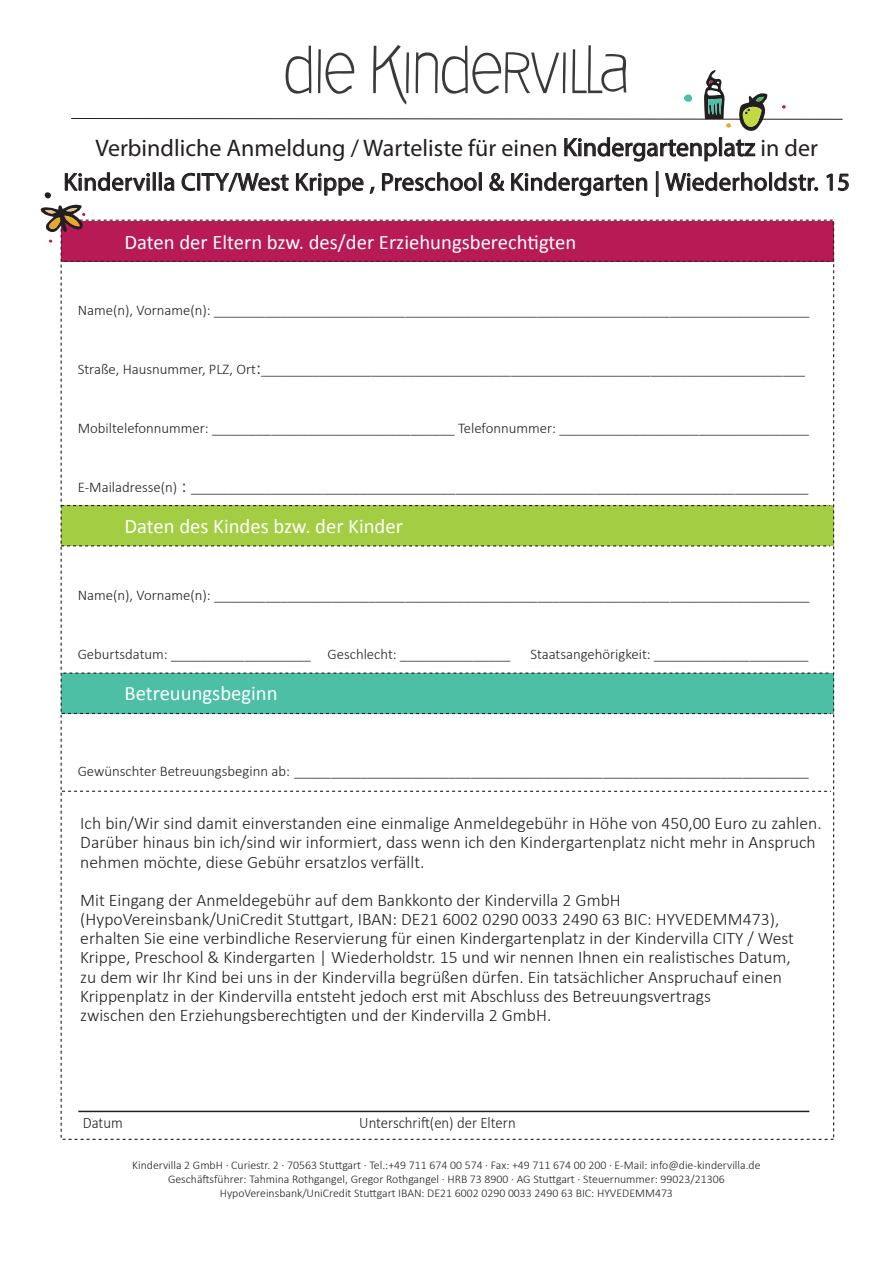
<style>
.page{position:relative;width:893px;height:1263px;background:#fff}
.page>*{position:absolute;margin:0;border:0;box-sizing:border-box;transform-origin:0 0}
.t1{font:24.75px "Myriad Pro";letter-spacing:.01em;color:#231f20}
.t2{font:24px "Myriad Pro";color:#231f20}
.t3{font:20.7px "Calibri";color:#fff}
.t4{font:300 17.7px/19.2px "Calibri";color:#231f20}
.t5{font:300 16.05px "Calibri";color:#231f20;scale:.92 1}
.t6{font:300 14.7px "Calibri";color:#231f20}
.t7{font:300 11.85px/14.1px "Calibri";color:#231f20;text-align:center}
.s1{font-size:25.5px}
.s2{font-size:19.35px}
</style>
<div class="page">
<div style="left:61px;top:673px;width:772px;height:40px;background:#4cbfa4"></div>
<div style="left:61px;top:506px;width:773px;height:40px;background:#a3cd42"></div>
<div style="left:61px;top:221px;width:773px;height:40px;background:#b81a56"></div>
<hr style="left:78px;top:1111px;width:731px;height:1px;background:#231f20">
<svg style="left:65px;top:261px;width:765px;height:1px"></svg>
<svg style="left:63px;top:672px;width:766px;height:2px"></svg>
<svg style="left:62px;top:713px;width:769px;height:1px"></svg>
<svg style="left:61px;top:505px;width:769px;height:1px"></svg>
<svg style="left:61px;top:545px;width:769px;height:1px"></svg>
<svg style="left:62px;top:791px;width:769px;height:1px"></svg>
<svg style="left:40px;top:45px;width:809px;height:187px"></svg>
<h2 class="t2" style="left:95px;top:133px;width:724px">Verbindliche Anmeldung / Warteliste für einen <span class="s1">Kindergartenplatz</span> in der</h2>
<h1 class="t1" style="left:63px;top:167px;width:788px">Kindervilla CITY/West Krippe , Preschool &amp; Kindergarten | Wiederholdstr. 15</h1>
<p class="t3" style="left:124px;top:227px;width:453px">Daten der Eltern bzw. des/der Erziehungsberechtigten</p>
<p class="t6" style="left:78px;top:301px;width:733px">Name(n), Vorname(n): _________________________________________________________________________________</p>
<p class="t6" style="left:78px;top:360px;width:729px">Straße, Hausnummer, PLZ, Ort<span class="s2">:</span>__________________________________________________________________________</p>
<p class="t6" style="left:78px;top:419px;width:733px">Mobiltelefonnummer: _________________________________ Telefonnummer: __________________________________</p>
<p class="t6" style="left:78px;top:478px;width:732px">E-Mailadresse(n) <span class="s2">:</span> ____________________________________________________________________________________</p>
<p class="t3" style="left:124px;top:512px;width:280px">Daten des Kindes bzw. der Kinder</p>
<p class="t6" style="left:78px;top:586px;width:733px">Name(n), Vorname(n): _________________________________________________________________________________</p>
<p class="t6" style="left:78px;top:645px;width:434px">Geburtsdatum: ___________________ Geschlecht: _______________</p>
<p class="t6" style="left:530px;top:645px;width:280px">Staatsangehörigkeit: _____________________</p>
<p class="t3" style="left:124px;top:679px;width:155px">Betreuungsbeginn</p>
<p class="t6" style="left:78px;top:761px;width:733px">Gewünschter Betreuungsbeginn ab: ______________________________________________________________________</p>
<p class="t4" style="left:80px;top:814px;width:743px">Ich bin/Wir sind damit einverstanden eine einmalige Anmeldegebühr in Höhe von 450,00 Euro zu zahlen.<br>Darüber hinaus bin ich/sind wir informiert, dass wenn ich den Kindergartenplatz nicht mehr in Anspruch nehmen möchte, diese Gebühr ersatzlos verfällt.</p>
<p class="t4" style="left:80px;top:890px;width:715px">Mit Eingang der Anmeldegebühr auf dem Bankkonto der Kindervilla 2 GmbH (HypoVereinsbank/UniCredit Stuttgart, IBAN: DE21 6002 0290 0033 2490 63 BIC: HYVEDEMM473), erhalten Sie eine verbindliche Reservierung für einen Kindergartenplatz in der Kindervilla CITY / West Krippe, Preschool &amp; Kindergarten | Wiederholdstr. 15 und wir nennen Ihnen ein realistisches Datum, zu dem wir Ihr Kind bei uns in der Kindervilla begrüßen dürfen. Ein tatsächlicher Anspruchauf einen Krippenplatz in der Kindervilla entsteht jedoch erst mit Abschluss des Betreuungsvertrags<br>zwischen den Erziehungsberechtigten und der Kindervilla 2 GmbH.</p>
<p class="t5" style="left:83px;top:1113px;width:45px">Datum</p>
<p class="t5" style="left:359px;top:1113px;width:171px">Unterschrift(en) der Eltern</p>
<p class="t7" style="left:132px;top:1158px;width:630px">Kindervilla 2 GmbH · Curiestr. 2 · 70563 Stuttgart · Tel.:+49 711 674 00 574 · Fax: +49 711 674 00 200 · E-Mail: info@die-kindervilla.de<br>Geschäftsführer: Tahmina Rothgangel, Gregor Rothgangel · HRB 73 8900 · AG Stuttgart · Steuernummer: 99023/21306<br>HypoVereinsbank/UniCredit Stuttgart IBAN: DE21 6002 0290 0033 2490 63 BIC: HYVEDEMM473</p>
</div>
